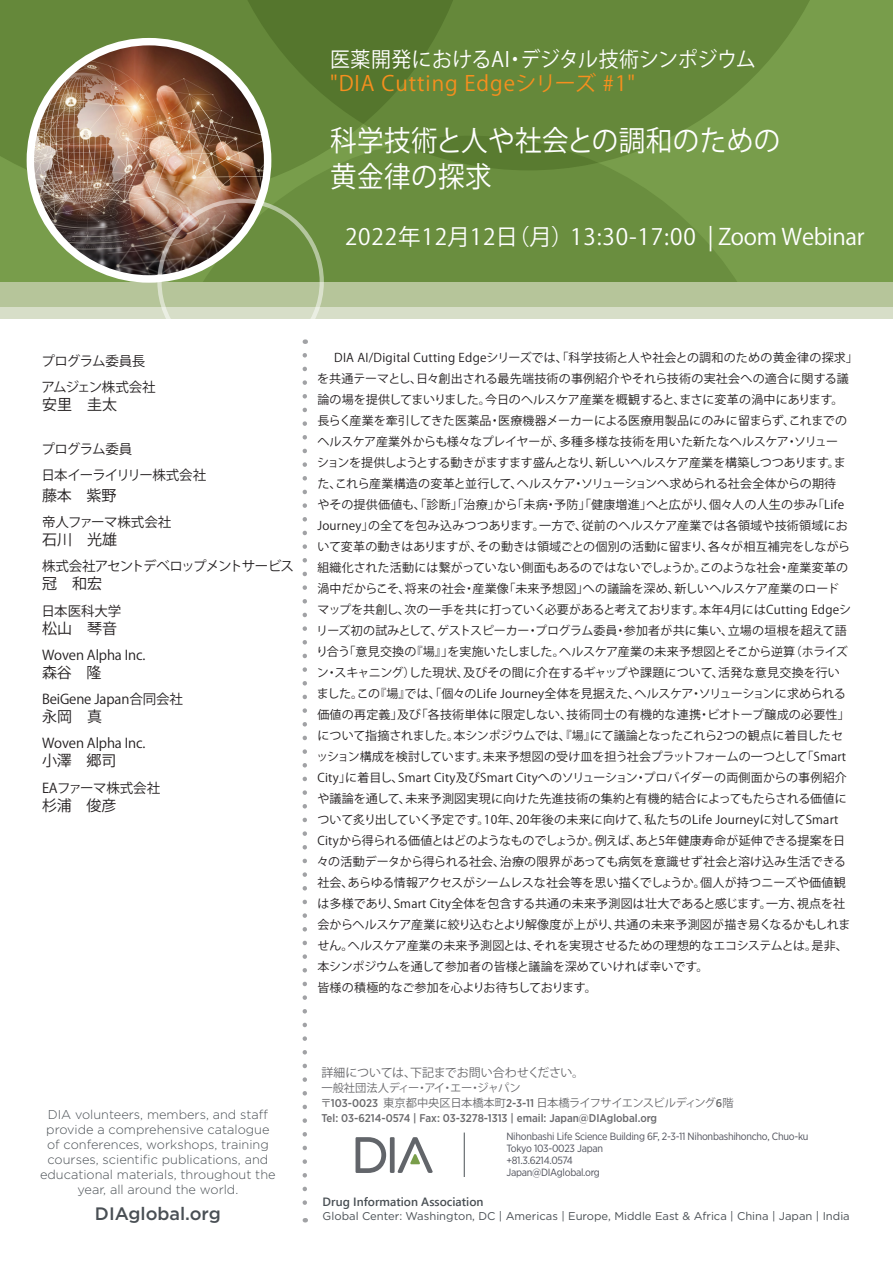
<style>
.page{position:relative;width:893px;height:1263px;background:#fff}
.page>*{position:absolute;margin:0;border:0;box-sizing:border-box;transform-origin:0 0}
.Cover_Title{font:28.5px "Koz Go Pr 6 N";letter-spacing:.02em;color:#fff;scale:.93 1}
.t1{font:22.5px "Koz Go Pr 6 N";letter-spacing:.01em;color:#fff}
.Cover_Title-2{font:21px/24px "Koz Go Pr 6 N";letter-spacing:.025em;color:#fff;scale:.95 1}
.t2{font:500 18px "Gotham";color:#494f54}
.CoverChairsName{font:15px "Koz Go Pr 6 N";letter-spacing:-.005em;color:#231f20}
.CoverChairsComp{font:15px "Koz Go Pr 6 N";color:#231f20}
.CoverChairsComp-2{font:13.5px "Koz Go Pr 6 N";letter-spacing:-.01em;color:#231f20}
.CoverChairsComp-3{font:13.5px "Koz Go Pr 6 N";letter-spacing:-.07em;color:#231f20}
.CoverChairsComp-4{font:13.5px "Koz Go Pr 6 N";letter-spacing:-.06em;color:#231f20}
.CoverChairsComp-5{font:13.5px "Koz Go Pr 6 N";letter-spacing:-.045em;color:#231f20}
.CoverChairsComp-6{font:13.5px "Koz Go Pr 6 N";letter-spacing:-.035em;color:#231f20}
.t3{font:300 12.75px/15px "Gotham";color:#494f54;text-align:center}
.CoverChairsComp-7{font:12px/21px "Koz Go Pr 6 N";color:#231f20}
.CoverChairsComp-8{font:12px/21px "Koz Go Pr 6 N";letter-spacing:.02em;color:#231f20}
.t4{font:700 12px "Yu Gothic UI";color:#494f54}
.Speaker{font:12px "Koz Go Pr 6 N";letter-spacing:-.01em;color:#69696c}
.t5{font:11.25px "Gotham";color:#494f54}
.Speaker-2{font:11.25px "Koz Go Pr 6 N";letter-spacing:-.03em;color:#69696c}
.Speaker-3{font:500 11.25px "Gotham Narrow";color:#69696c}
.t6{font:10.5px/12px "Gotham Narrow";letter-spacing:-.025em;color:#4f515b}
.s1{color:#f68f1e}
.s2{font-family:"Gotham Narrow";font-weight:500}
</style>
<div class="page">
<div style="left:0;top:0;width:893px;height:293px;background:#789d4b"></div>
<svg style="left:0;top:0;width:211px;height:198px;background:#6b8d41"></svg>
<svg style="left:211px;top:0;width:599px;height:136px;background:#64873a"></svg>
<svg style="left:190px;top:136px;width:547px;height:146px;fill:#6a8e3f"></svg>
<div style="left:0;top:282px;width:893px;height:25px;background:#b6c59a"></div>
<div style="left:0;top:308px;width:893px;height:11px;background:#d7dec8"></div>
<svg style="left:356px;top:1137px;width:77px;height:36px"></svg>
<hr style="left:464px;top:1132px;width:1px;height:45px;background:#494f54">
<img style="left:30px;top:42px;width:238px;height:237px;border-radius:119px">
<div style="left:27px;top:38px;width:244px;height:245px;border:7px solid #fff;border-radius:50%"></div>
<div style="left:157px;top:199px;width:167px;height:166px;border:4px solid #fff;border-radius:50%"></div>
<svg style="left:303px;top:355px;width:4px;height:867px"></svg>
<p class="Cover_Title-2" style="left:330px;top:47px;width:450px">医薬開発におけるAI・デジタル技術シンポジウム<span class="s1">"DIA Cutting Edgeシリーズ #1"</span></p>
<p class="Cover_Title" style="left:330px;top:124px;width:486px">科学技術と人や社会との調和のための</p>
<p class="Cover_Title" style="left:330px;top:160px;width:175px">黄金律の探求</p>
<p class="t1" style="left:345px;top:224px;width:521px">2022年12月12日（月）13:30-17:00 | Zoom Webinar</p>
<p class="CoverChairsComp-2" style="left:41px;top:353px;width:106px">プログラム委員長</p>
<p class="CoverChairsComp-5" style="left:41px;top:379px;width:116px">アムジェン株式会社</p>
<p class="CoverChairsName" style="left:42px;top:396px;width:77px">安里　圭太</p>
<p class="CoverChairsComp-6" style="left:41px;top:441px;width:92px">プログラム委員</p>
<p class="CoverChairsComp-4" style="left:41px;top:467px;width:166px">日本イーライリリー株式会社</p>
<p class="CoverChairsName" style="left:42px;top:487px;width:76px">藤本　紫野</p>
<p class="CoverChairsComp-2" style="left:42px;top:514px;width:131px">帝人ファーマ株式会社</p>
<p class="CoverChairsName" style="left:42px;top:531px;width:77px">石川　光雄</p>
<p class="CoverChairsComp-3" style="left:42px;top:559px;width:254px">株式会社アセントデベロップメントサービス</p>
<p class="CoverChairsName" style="left:42px;top:575px;width:62px">冠　和宏</p>
<p class="CoverChairsComp-2" style="left:41px;top:603px;width:81px">日本医科大学</p>
<p class="CoverChairsName" style="left:42px;top:620px;width:77px">松山　琴音</p>
<p class="CoverChairsComp-2" style="left:42px;top:647px;width:105px">Woven Alpha Inc.</p>
<p class="CoverChairsName" style="left:42px;top:664px;width:61px">森谷　隆</p>
<p class="CoverChairsComp-2" style="left:42px;top:691px;width:142px">BeiGene Japan合同会社</p>
<p class="CoverChairsComp" style="left:42px;top:708px;width:62px">永岡　真</p>
<p class="CoverChairsComp-2" style="left:42px;top:736px;width:105px">Woven Alpha Inc.</p>
<p class="CoverChairsName" style="left:42px;top:752px;width:76px">小澤　郷司</p>
<p class="CoverChairsComp-2" style="left:42px;top:780px;width:120px">EAファーマ株式会社</p>
<p class="CoverChairsName" style="left:42px;top:797px;width:76px">杉浦　俊彦</p>
<p class="CoverChairsComp-8" style="left:317px;top:347px;width:542px;text-indent:17px">DIA AI/Digital Cutting Edgeシリーズでは、「科学技術と人や社会との調和のための黄金律の探求」を共通テーマとし、日々創出される最先端技術の事例紹介やそれら技術の実社会への適合に関する議論の場を提供してまいりました。今日のヘルスケア産業を概観すると、まさに変革の渦中にあります。</p>
<p class="CoverChairsComp-7" style="left:316px;top:410px;width:537px">長らく産業を牽引してきた医薬品・医療機器メーカーによる医療用製品にのみに留まらず、これまでのヘルスケア産業外からも様々なプレイヤーが、多種多様な技術を用いた新たなヘルスケア・ソリューションを提供しようとする動きがますます盛んとなり、新しいヘルスケア産業を構築しつつあります。また、これら産業構造の変革と並行して、ヘルスケア・ソリューションへ求められる社会全体からの期待<br>やその提供価値も、「診断」「治療」から「未病・予防」「健康増進」へと広がり、個々人の人生の歩み「Life Journey」の全てを包み込みつつあります。一方で、従前のヘルスケア産業では各領域や技術領域において変革の動きはありますが、その動きは領域ごとの個別の活動に留まり、各々が相互補完をしながら組織化された活動には繋がっていない側面もあるのではないでしょうか。このような社会・産業変革の渦中だからこそ、将来の社会・産業像「未来予想図」への議論を深め、新しいヘルスケア産業のロードマップを共創し、次の一手を共に打っていく必要があると考えております。本年4月にはCutting Edgeシリーズ初の試みとして、ゲストスピーカー・プログラム委員・参加者が共に集い、立場の垣根を超えて語り合う「意見交換の『場』」を実施いたしました。ヘルスケア産業の未来予想図とそこから逆算（ホライズン・スキャニング）した現状、及びその間に介在するギャップや課題について、活発な意見交換を行いました。この『場』では、「個々のLife Journey全体を見据えた、ヘルスケア・ソリューションに求められる価値の再定義」及び「各技術単体に限定しない、技術同士の有機的な連携・ビオトープ醸成の必要性」について指摘されました。本シンポジウムでは、『場』にて議論となったこれら2つの観点に着目したセッション構成を検討しています。未来予想図の受け皿を担う社会プラットフォームの一つとして「Smart City」に着目し、Smart City及びSmart Cityへのソリューション・プロバイダーの両側面からの事例紹介や議論を通して、未来予測図実現に向けた先進技術の集約と有機的結合によってもたらされる価値について炙り出していく予定です。10年、20年後の未来に向けて、私たちのLife Journeyに対してSmart Cityから得られる価値とはどのようなものでしょうか。例えば、あと5年健康寿命が延伸できる提案を日々の活動データから得られる社会、治療の限界があっても病気を意識せず社会と溶け込み生活できる社会、あらゆる情報アクセスがシームレスな社会等を思い描くでしょうか。個人が持つニーズや価値観は多様であり、Smart City全体を包含する共通の未来予測図は壮大であると感じます。一方、視点を社会からヘルスケア産業に絞り込むとより解像度が上がり、共通の未来予測図が描き易くなるかもしれません。ヘルスケア産業の未来予測図とは、それを実現させるための理想的なエコシステムとは。是非、本シンポジウムを通して参加者の皆様と議論を深めていければ幸いです。</p>
<p class="CoverChairsComp-7" style="left:317px;top:977px;width:281px">皆様の積極的なご参加を心よりお待ちしております。</p>
<p class="t3" style="left:40px;top:1107px;width:237px">DIA volunteers, members, and staff provide a comprehensive catalogue of conferences, workshops, training courses, scientific publications, and educational materials, throughout the year, all around the world.</p>
<h3 class="t2" style="left:95px;top:1201px;width:127px">DIAglobal.org</h3>
<p class="Speaker" style="left:321px;top:1066px;width:264px">詳細については、下記までお問い合わせください。</p>
<p class="Speaker-2" style="left:321px;top:1082px;width:201px">一般社団法人ディー・アイ・エー・ジャパン</p>
<p class="Speaker-2" style="left:321px;top:1097px;width:414px">〒<span class="s2">103-0023</span> 東京都中央区日本橋本町<span class="s2">2-3-11</span> 日本橋ライフサイエンスビルディング<span class="s2">6</span>階</p>
<p class="Speaker-3" style="left:321px;top:1111px;width:337px">Tel: 03-6214-0574 | Fax: 03-3278-1313 | email: Japan@DIAglobal.org</p>
<p class="t6" style="left:506px;top:1130px;width:304px">Nihonbashi Life Science Building 6F, 2-3-11 Nihonbashihoncho, Chuo-ku Tokyo 103-0023 Japan<br>+81.3.6214.0574<br>Japan@DIAglobal.org</p>
<p class="t4" style="left:323px;top:1195px;width:162px">Drug Information Association</p>
<p class="t5" style="left:323px;top:1208px;width:529px">Global Center: Washington, DC | Americas | Europe, Middle East &amp; Africa | China | Japan | India</p>
</div>
